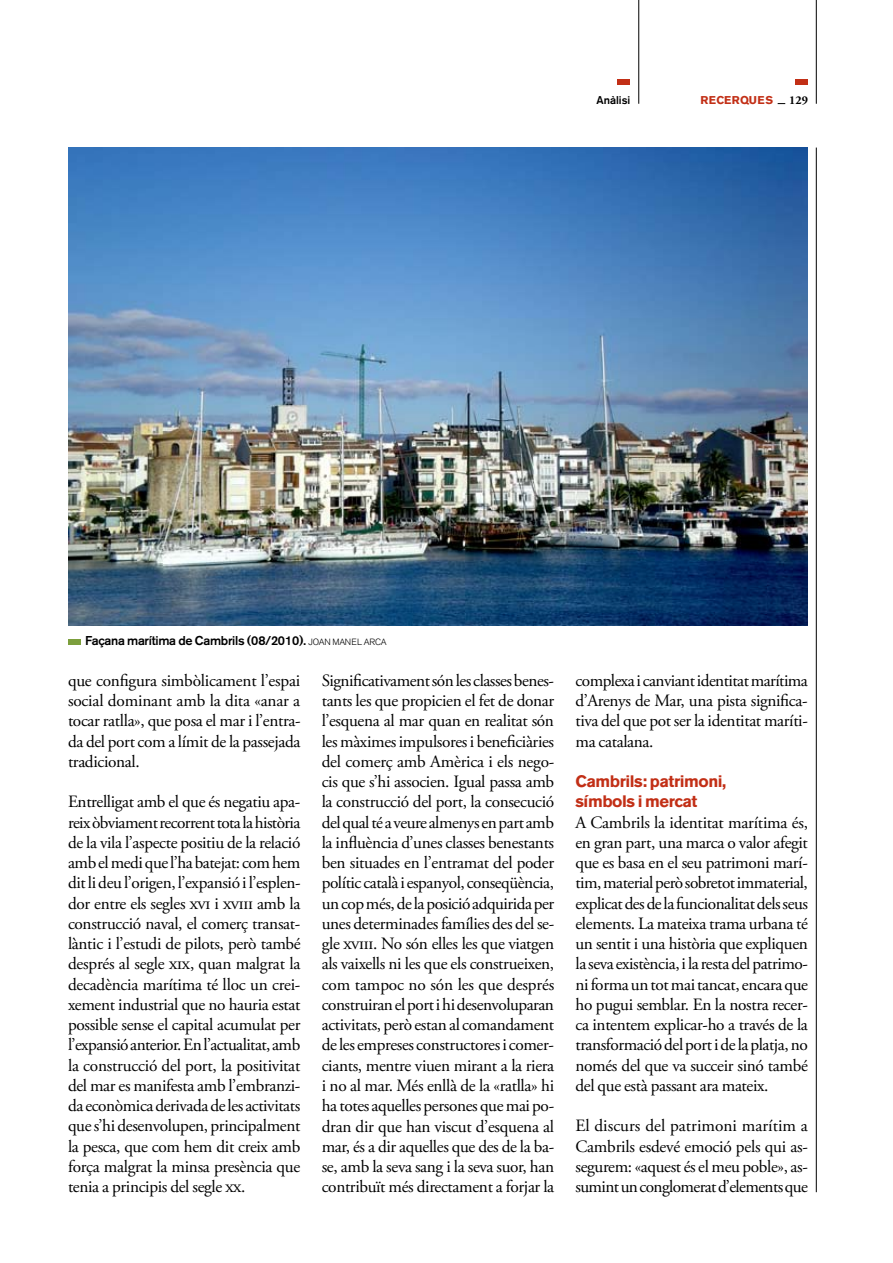
<style>
.page{position:relative;width:893px;height:1263px;background:#fff}
.page>*{position:absolute;margin:0;border:0;box-sizing:border-box;transform-origin:0 0}
.t1{font:17.25px/20.2px "Adobe Garamond Pro";letter-spacing:-.02em;color:#000;text-align:justify}
.t2{font:700 16.5px/20.2px "Akzidenz Grotesk BE";color:#c22f16}
.t3{font:500 12.75px "Akzidenz Grotesk BE";letter-spacing:-.02em;color:#000}
.t4{font:700 12px "Adobe Garamond Pro";color:#000}
.t5{font:700 11.25px "Akzidenz Grotesk BE";letter-spacing:.03em;color:#c22f16}
.t6{font:500 11.25px "Akzidenz Grotesk BE";color:#000}
.s1{font-weight:300;font-size:9px}
</style>
<div class="page">
<div style="left:618px;top:79px;width:12px;height:6px;background:#c22f16"></div>
<div style="left:795px;top:79px;width:13px;height:6px;background:#c22f16"></div>
<hr style="left:816px;top:148px;width:1px;height:1044px;background:#000">
<hr style="left:816px;top:0;width:1px;height:104px;background:#000">
<hr style="left:638px;top:0;width:1px;height:104px;background:#000">
<div style="left:68px;top:639px;width:12px;height:6px;background:#7c9f3d"></div>
<img style="left:68px;top:148px;width:740px;height:477px">
<p class="t6" style="left:596px;top:93px;width:35px">Anàlisi</p>
<p class="t5" style="left:700px;top:93px;width:74px">recerques</p>
<p class="t4" style="left:789px;top:93px;width:20px">129</p>
<p class="t3" style="left:85px;top:633px;width:303px">Façana marítima de Cambrils (08/2010). <span class="s1">JOAN MANE L ARCA</span></p>
<p class="t1" style="left:68px;top:671px;width:234px">que configura simbòlicament l’espai social dominant amb la dita «anar a tocar ratlla», que posa el mar i l’entra&shy;da del port com a límit de la passejada tradicional.</p>
<p class="t1" style="left:68px;top:792px;width:234px">Entrelligat amb el que és negatiu apa&shy;reix òbviament recorrent tota la història de la vila l’aspecte positiu de la relació amb el medi que l’ha batejat: com hem dit li deu l’origen, l’expansió i l’esplen&shy;dor entre els segles xvi i xviii amb la construcció naval, el comerç transat&shy;làntic i l’estudi de pilots, però també després al segle xix, quan malgrat la decadència marítima té lloc un crei&shy;xement industrial que no hauria estat possible sense el capital acumulat per l’expansió anterior. En l’actualitat, amb la construcció del port, la positivitat del mar es manifesta amb l’embranzi&shy;da econòmica derivada de les activitats que s’hi desenvolupen, principalment la pesca, que com hem dit creix amb força malgrat la minsa presència que tenia a principis del segle xx.</p>
<p class="t1" style="left:322px;top:671px;width:234px">Significativament són les classes benes&shy;tants les que propicien el fet de donar l’esquena al mar quan en realitat són les màximes impulsores i beneficiàries del comerç amb Amèrica i els nego&shy;cis que s’hi associen. Igual passa amb la construcció del port, la consecució del qual té a veure almenys en part amb la influència d’unes classes benestants ben situades en l’entramat del poder polític català i espanyol, conseqüència, un cop més, de la posició adquirida per unes determinades famílies des del se&shy;gle xviii. No són elles les que viatgen als vaixells ni les que els construeixen, com tampoc no són les que després construiran el port i hi desenvoluparan activitats, però estan al comandament de les empreses constructores i comer&shy;ciants, mentre viuen mirant a la riera i no al mar. Més enllà de la «ratlla» hi ha totes aquelles persones que mai po&shy;dran dir que han viscut d’esquena al mar, és a dir aquelles que des de la ba&shy;se, amb la seva sang i la seva suor, han contribuït més directament a forjar la</p>
<p class="t1" style="left:575px;top:671px;width:234px">complexa i canviant identitat marítima d’Arenys de Mar, una pista significa&shy;tiva del que pot ser la identitat maríti&shy;ma catalana.</p>
<p class="t2" style="left:575px;top:771px;width:152px">Cambrils: patrimoni, símbols i mercat</p>
<p class="t1" style="left:575px;top:813px;width:234px">A Cambrils la identitat marítima és, en gran part, una marca o valor afegit que es basa en el seu patrimoni marí&shy;tim, material però sobretot immaterial, explicat des de la funcionalitat dels seus elements. La mateixa trama urbana té un sentit i una història que expliquen la seva existència, i la resta del patrimo&shy;ni forma un tot mai tancat, encara que ho pugui semblar. En la nostra recer&shy;ca intentem explicar-ho a través de la transformació del port i de la platja, no només del que va succeir sinó també del que està passant ara mateix.</p>
<p class="t1" style="left:575px;top:1116px;width:234px">El discurs del patrimoni marítim a Cambrils esdevé emoció pels qui as&shy;segurem: «aquest és el meu poble», as&shy;sumint un conglomerat d’elements que</p>
</div>
